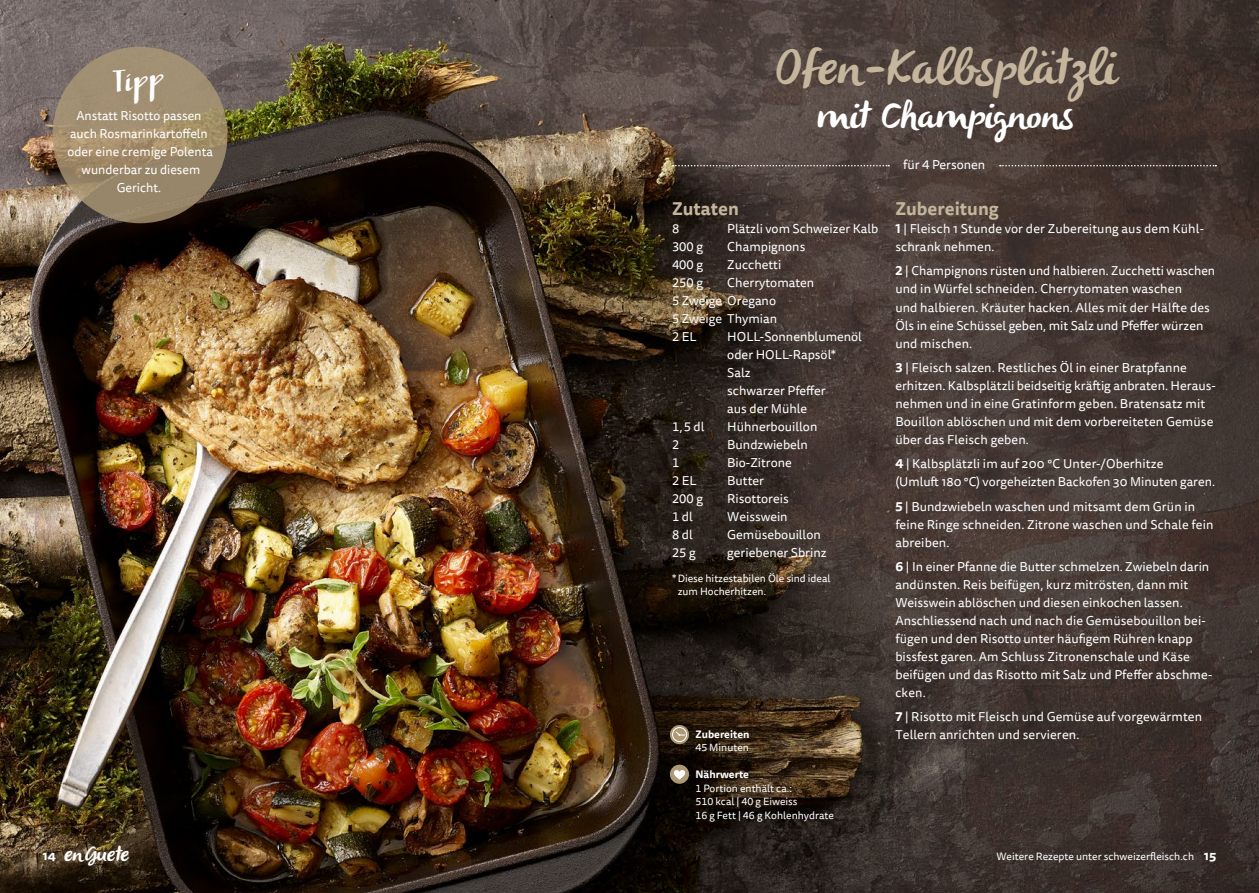
<style>
.page{position:relative;width:1259px;height:893px;background:#fff}
.page>*{position:absolute;margin:0;border:0;box-sizing:border-box;transform-origin:0 0}
.t1{font:italic 49.5px "Olivier";color:#c4b59c}
.t2{font:italic 37.5px "Olivier";color:#fff}
.t3{font:30px "Bambusa Pro Basic";color:#fff}
.t4{font:italic 21px "Olivier";color:#fff}
.t5{font:700 18px "Tisa Sans OT";color:#c4b59c}
.t6{font:12.75px/18px "Tisa Sans OT";color:#fff}
.t7{font:10.5px/13.5px "Tisa Sans OT";color:#fff}
.t8{font:700 10.5px "Tisa Sans OT";color:#fff}
.s1{font-weight:700}
.s2{font-family:"Tisa Sans OT";font-weight:700;font-style:normal;font-size:12.75px}
.s3{font-weight:700;font-size:12.75px}
</style>
<div class="page">
<img style="left:0;top:0;width:1259px;height:893px">
<svg style="left:673px;top:165px;width:216px;height:1px"></svg>
<svg style="left:1000px;top:165px;width:216px;height:1px"></svg>
<svg style="left:670px;top:725px;width:19px;height:19px"></svg>
<div style="left:672px;top:727px;width:15px;height:15px;border:1px solid #fff;border-radius:50%"></div>
<svg style="left:675px;top:731px;width:10px;height:5px"></svg>
<div style="left:670px;top:765px;width:19px;height:19px;background:#ad9976;border-radius:50%"></div>
<svg style="left:674px;top:770px;width:11px;height:10px"></svg>
<svg style="left:53px;top:47px;width:174px;height:176px;background:#9f8c6d"></svg>
<h3 class="t3" style="left:110px;top:64px;width:53px;rotate:-5deg">Tipp</h3>
<p class="t6" style="left:67px;top:108px;width:147px;text-align:center">Anstatt Risotto passen auch Rosmarinkartoffeln oder eine cremige Polenta wunderbar zu diesem<br>Gericht.</p>
<h1 class="t1" style="left:774px;top:40px;width:342px">Ofen-Kalbsplätzli</h1>
<h2 class="t2" style="left:816px;top:94px;width:267px">mitChampignons</h2>
<h3 class="t5" style="left:672px;top:197px;width:68px">Zutaten</h3>
<p class="t6" style="left:672px;top:220px;width:9px">8</p>
<p class="t6" style="left:727px;top:220px;width:153px">Plätzli vom Schweizer Kalb</p>
<p class="t6" style="left:672px;top:238px;width:32px">300 g</p>
<p class="t6" style="left:727px;top:238px;width:80px">Champignons</p>
<p class="t6" style="left:672px;top:256px;width:32px">400 g</p>
<p class="t6" style="left:727px;top:256px;width:56px">Zucchetti</p>
<p class="t6" style="left:672px;top:274px;width:32px">250 g</p>
<p class="t6" style="left:672px;top:274px;width:144px;text-indent:55px">Cherrytomaten<br>5 Zweige Oregano<br>5 Zweige Thymian<br>2 EL</p>
<p class="t6" style="left:727px;top:328px;width:136px">HOLL-Sonnenblumenöl oder HOLL-Rapsöl*<br>Salz<br>schwarzer Pfeffer<br>aus der Mühle</p>
<p class="t6" style="left:672px;top:418px;width:34px">1,5 dl</p>
<p class="t6" style="left:727px;top:418px;width:92px">Hühnerbouillon</p>
<p class="t6" style="left:672px;top:436px;width:9px">2</p>
<p class="t6" style="left:727px;top:436px;width:82px">Bundzwiebeln</p>
<p class="t6" style="left:672px;top:454px;width:9px">1</p>
<p class="t6" style="left:727px;top:454px;width:66px">Bio-Zitrone</p>
<p class="t6" style="left:672px;top:472px;width:26px">2 EL</p>
<p class="t6" style="left:727px;top:472px;width:38px">Butter</p>
<p class="t6" style="left:672px;top:490px;width:32px">200 g</p>
<p class="t6" style="left:727px;top:490px;width:63px">Risottoreis</p>
<p class="t6" style="left:672px;top:508px;width:22px">1 dl</p>
<p class="t6" style="left:727px;top:508px;width:62px">Weisswein</p>
<p class="t6" style="left:672px;top:526px;width:22px">8 dl</p>
<p class="t6" style="left:727px;top:526px;width:95px">Gemüsebouillon</p>
<p class="t6" style="left:672px;top:544px;width:25px">25 g</p>
<p class="t6" style="left:727px;top:544px;width:101px">geriebener Sbrinz</p>
<p class="t7" style="left:678px;top:572px;width:154px;text-indent:-6px">* Diese hitzestabilen Öle sind ideal zum Hocherhitzen.</p>
<p class="t6" style="left:903px;top:156px;width:84px">für 4 Personen</p>
<h3 class="t5" style="left:895px;top:197px;width:105px">Zubereitung</h3>
<p class="t6" style="left:895px;top:220px;width:310px"><span class="s1">1</span> | Fleisch 1 Stunde vor der Zubereitung aus dem Kühl&shy;schrank nehmen.</p>
<p class="t6" style="left:895px;top:263px;width:321px"><span class="s1">2</span> | Champignons rüsten und halbieren. Zucchetti waschen und in Würfel schneiden. Cherrytomaten waschen<br>und halbieren. Kräuter hacken. Alles mit der Hälfte des Öls in eine Schüssel geben, mit Salz und Pfeffer würzen und mischen.</p>
<p class="t6" style="left:895px;top:359px;width:322px"><span class="s1">3</span> | Fleisch salzen. Restliches Öl in einer Bratpfanne erhitzen. Kalbsplätzli beidseitig kräftig anbraten. Heraus&shy;nehmen und in eine Gratinform geben. Bratensatz mit Bouillon ablöschen und mit dem vorbereiteten Gemüse über das Fleisch geben.</p>
<p class="t6" style="left:895px;top:456px;width:321px"><span class="s1">4</span> | Kalbsplätzli im auf 200 °C Unter-/Oberhitze<br>(Umluft 180 °C) vorgeheizten Backofen 30 Minuten garen.</p>
<p class="t6" style="left:895px;top:498px;width:320px"><span class="s1">5</span> | Bundzwiebeln waschen und mitsamt dem Grün in feine Ringe schneiden. Zitrone waschen und Schale fein abreiben.</p>
<p class="t6" style="left:895px;top:558px;width:318px"><span class="s1">6</span> | In einer Pfanne die Butter schmelzen. Zwiebeln darin andünsten. Reis beifügen, kurz mitrösten, dann mit Weisswein ablöschen und diesen einkochen lassen.<br>Anschliessend nach und nach die Gemüsebouillon bei&shy;fügen und den Risotto unter häufigem Rühren knapp bissfest garen. Am Schluss Zitronenschale und Käse beifügen und das Risotto mit Salz und Pfeffer abschme&shy;cken.</p>
<p class="t6" style="left:895px;top:709px;width:308px"><span class="s1">7</span> | Risotto mit Fleisch und Gemüse auf vorgewärmten</p>
<p class="t8" style="left:695px;top:727px;width:56px">Zubereiten</p>
<p class="t6" style="left:895px;top:727px;width:186px">Tellern anrichten und servieren.</p>
<p class="t7" style="left:695px;top:741px;width:55px">45 Minuten</p>
<p class="t8" style="left:695px;top:768px;width:55px">Nährwerte</p>
<p class="t7" style="left:695px;top:782px;width:140px">1 Portion enthält ca.:<br>510 kcal | 40 g Eiweiss<br>16 g Fett | 46 g Kohlenhydrate</p>
<h3 class="t4" style="left:43px;top:842px;width:92px"><span class="s2">1 4</span> en Guete</h3>
<p class="t7" style="left:996px;top:850px;width:221px">Weitere Rezepte unter schweizerfleisch.ch <span class="s3">15</span></p>
</div>
